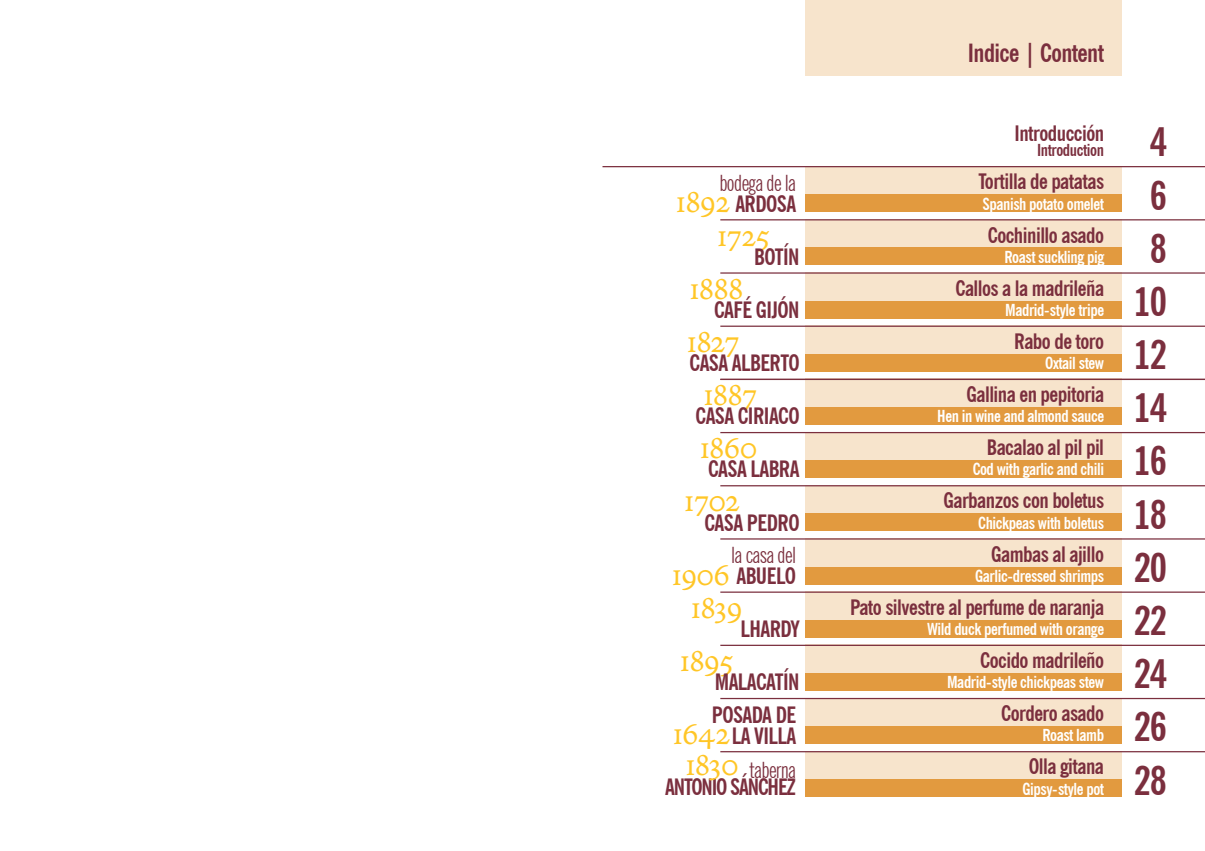
<style>
.page{position:relative;width:1205px;height:851px;background:#fff}
.page>*{position:absolute;margin:0;border:0;box-sizing:border-box;transform-origin:0 0}
.t1{font:700 condensed 40px/53.1px "News Gothic BT";letter-spacing:-.025em;color:#7b2f3e;text-align:center}
.t2{font:37.75px "Adobe Jenson Regular SC";letter-spacing:-.025em;color:#ffc627}
.t3{font:700 condensed 25px "News Gothic BT";letter-spacing:-.025em;color:#7b2f3e}
.t4{font:700 condensed 22.5px/21px "News Gothic BT";letter-spacing:-.025em;color:#7b2f3e;text-align:right}
.t5{font:extra-condensed 22.5px/21px "News Gothic BT";letter-spacing:-.025em;color:#7b2f3e;text-align:right}
.t6{font:700 condensed 22.5px "News Gothic BT";letter-spacing:-.05em;color:#7b2f3e}
.t7{font:700 condensed 21.25px "News Gothic BT";letter-spacing:-.025em;color:#7b2f3e}
.t8{font:700 condensed 16.5px "News Gothic BT";letter-spacing:-.025em;color:#fff}
.t9{font:700 condensed 16.5px "News Gothic BT";letter-spacing:-.025em;color:#7b2f3e}
.s1{font-family:"Adobe Jenson Regular SC";font-stretch:normal;font-size:37.75px;color:#ffc627}
.s2{font-weight:700;font-stretch:condensed}
.s3{font-family:"Adobe Jenson Regular SC";font-weight:400;font-stretch:normal;font-size:37.75px;color:#ffc627}
</style>
<div class="page">
<div style="left:805px;top:166px;width:317px;height:28px;background:#f7e4cc"></div>
<div style="left:805px;top:0;width:317px;height:75px;background:#f7e4cc"></div>
<div style="left:805px;top:219px;width:317px;height:28px;background:#f7e4cc"></div>
<div style="left:805px;top:272px;width:317px;height:29px;background:#f7e4cc"></div>
<div style="left:805px;top:325px;width:317px;height:29px;background:#f7e4cc"></div>
<div style="left:805px;top:379px;width:317px;height:28px;background:#f7e4cc"></div>
<div style="left:805px;top:432px;width:317px;height:28px;background:#f7e4cc"></div>
<div style="left:805px;top:485px;width:317px;height:28px;background:#f7e4cc"></div>
<div style="left:805px;top:538px;width:317px;height:28px;background:#f7e4cc"></div>
<div style="left:805px;top:591px;width:317px;height:28px;background:#f7e4cc"></div>
<div style="left:805px;top:644px;width:317px;height:29px;background:#f7e4cc"></div>
<div style="left:805px;top:697px;width:317px;height:29px;background:#f7e4cc"></div>
<div style="left:805px;top:751px;width:317px;height:28px;background:#f7e4cc"></div>
<div style="left:805px;top:194px;width:317px;height:18px;background:#e29a3f"></div>
<div style="left:805px;top:247px;width:317px;height:18px;background:#e29a3f"></div>
<div style="left:805px;top:301px;width:317px;height:17px;background:#e29a3f"></div>
<div style="left:805px;top:354px;width:317px;height:17px;background:#e29a3f"></div>
<div style="left:805px;top:407px;width:317px;height:18px;background:#e29a3f"></div>
<div style="left:805px;top:460px;width:317px;height:18px;background:#e29a3f"></div>
<div style="left:805px;top:513px;width:317px;height:18px;background:#e29a3f"></div>
<div style="left:805px;top:566px;width:317px;height:18px;background:#e29a3f"></div>
<div style="left:805px;top:619px;width:317px;height:18px;background:#e29a3f"></div>
<div style="left:805px;top:673px;width:317px;height:17px;background:#e29a3f"></div>
<div style="left:805px;top:726px;width:317px;height:17px;background:#e29a3f"></div>
<div style="left:805px;top:779px;width:317px;height:18px;background:#e29a3f"></div>
<hr style="left:602px;top:166px;width:603px;height:1px;background:#7b2f3e">
<hr style="left:720px;top:219px;width:485px;height:1px;background:#7b2f3e">
<hr style="left:720px;top:272px;width:485px;height:1px;background:#7b2f3e">
<hr style="left:720px;top:325px;width:485px;height:2px;background:#7b2f3e">
<hr style="left:720px;top:379px;width:485px;height:1px;background:#7b2f3e">
<hr style="left:720px;top:432px;width:485px;height:1px;background:#7b2f3e">
<hr style="left:720px;top:485px;width:485px;height:1px;background:#7b2f3e">
<hr style="left:720px;top:538px;width:485px;height:1px;background:#7b2f3e">
<hr style="left:720px;top:591px;width:485px;height:1px;background:#7b2f3e">
<hr style="left:720px;top:644px;width:485px;height:2px;background:#7b2f3e">
<hr style="left:720px;top:697px;width:485px;height:2px;background:#7b2f3e">
<hr style="left:720px;top:751px;width:485px;height:1px;background:#7b2f3e">
<h3 class="t5" style="left:676px;top:172px;width:122px">bodega de la<br><span class="s1">1892</span> <span class="s2">ARDOSA</span></h3>
<h2 class="t2" style="left:717px;top:214px;width:54px">1725</h2>
<h3 class="t4" style="left:754px;top:246px;width:47px">BOTÍN</h3>
<h2 class="t2" style="left:689px;top:267px;width:56px">1888</h2>
<h3 class="t4" style="left:714px;top:299px;width:87px">CAFÉ GIJÓN</h3>
<h2 class="t2" style="left:687px;top:321px;width:55px">1827</h2>
<h3 class="t4" style="left:689px;top:352px;width:112px">CASA ALBERTO</h3>
<h2 class="t2" style="left:703px;top:374px;width:56px">1887</h2>
<h3 class="t4" style="left:695px;top:405px;width:106px">CASA CIRIACO</h3>
<h2 class="t2" style="left:700px;top:427px;width:59px">1860</h2>
<h3 class="t4" style="left:708px;top:458px;width:93px">CASA LABRA</h3>
<h2 class="t2" style="left:684px;top:480px;width:57px">1702</h2>
<h3 class="t4" style="left:704px;top:511px;width:97px">CASA PEDRO</h3>
<h3 class="t5" style="left:672px;top:544px;width:126px">la casa del<br><span class="s1">1906</span> <span class="s2">ABUELO</span></h3>
<h2 class="t2" style="left:691px;top:586px;width:53px">1839</h2>
<h3 class="t4" style="left:740px;top:618px;width:61px">LHARDY</h3>
<h2 class="t2" style="left:680px;top:640px;width:55px">1895</h2>
<h3 class="t4" style="left:715px;top:671px;width:86px">MALACATÍN</h3>
<h3 class="t4" style="left:673px;top:704px;width:125px">POSADA DE<br><span class="s3">1642</span>LA VILLA</h3>
<h3 class="t5" style="left:749px;top:759px;width:48px">taberna</h3>
<h2 class="t2" style="left:685px;top:743px;width:55px">1830</h2>
<h3 class="t6" style="left:665px;top:773px;width:133px">ANTONIO SÁNCHEZ</h3>
<h3 class="t3" style="left:968px;top:38px;width:138px">Indice | Content</h3>
<p class="t7" style="left:1014px;top:120px;width:91px">Introducción</p>
<p class="t9" style="left:1037px;top:140px;width:69px">Introduction</p>
<p class="t7" style="left:978px;top:169px;width:127px">Tortilla de patatas</p>
<p class="t8" style="left:982px;top:193px;width:123px">Spanish potato omelet</p>
<p class="t7" style="left:988px;top:222px;width:118px">Cochinillo asado</p>
<p class="t7" style="left:955px;top:275px;width:150px">Callos a la madrileña</p>
<p class="t7" style="left:1014px;top:328px;width:92px">Rabo de toro</p>
<p class="t7" style="left:966px;top:381px;width:139px">Gallina en pepitoria</p>
<p class="t7" style="left:987px;top:434px;width:119px">Bacalao al pil pil</p>
<p class="t7" style="left:943px;top:487px;width:162px">Garbanzos con boletus</p>
<p class="t7" style="left:991px;top:541px;width:114px">Gambas al ajillo</p>
<p class="t7" style="left:850px;top:594px;width:256px">Pato silvestre al perfume de naranja</p>
<p class="t7" style="left:980px;top:647px;width:125px">Cocido madrileño</p>
<p class="t7" style="left:1001px;top:700px;width:104px">Cordero asado</p>
<p class="t7" style="left:1028px;top:753px;width:77px">Olla gitana</p>
<p class="t8" style="left:1004px;top:247px;width:101px">Roast suckling pig</p>
<p class="t8" style="left:1005px;top:300px;width:100px">Madrid-style tripe</p>
<p class="t8" style="left:1045px;top:353px;width:60px">Oxtail stew</p>
<p class="t8" style="left:937px;top:406px;width:168px">Hen in wine and almond sauce</p>
<p class="t8" style="left:972px;top:459px;width:133px">Cod with garlic and chili</p>
<p class="t8" style="left:978px;top:512px;width:127px">Chickpeas with boletus</p>
<p class="t8" style="left:975px;top:565px;width:130px">Garlic-dressed shrimps</p>
<p class="t8" style="left:927px;top:619px;width:179px">Wild duck perfumed with orange</p>
<p class="t8" style="left:947px;top:672px;width:158px">Madrid-style chickpeas stew</p>
<p class="t8" style="left:1042px;top:725px;width:63px">Roast lamb</p>
<p class="t8" style="left:1022px;top:778px;width:83px">Gipsy-style pot</p>
<h1 class="t1" style="left:1150px;top:115px;width:19px">4</h1>
<h1 class="t1" style="left:1150px;top:168px;width:19px">6</h1>
<h1 class="t1" style="left:1133px;top:221px;width:35px">8<br>10<br>12<br>14<br>16<br>18<br>20<br>22<br>24<br>26<br>28</h1>
</div>
